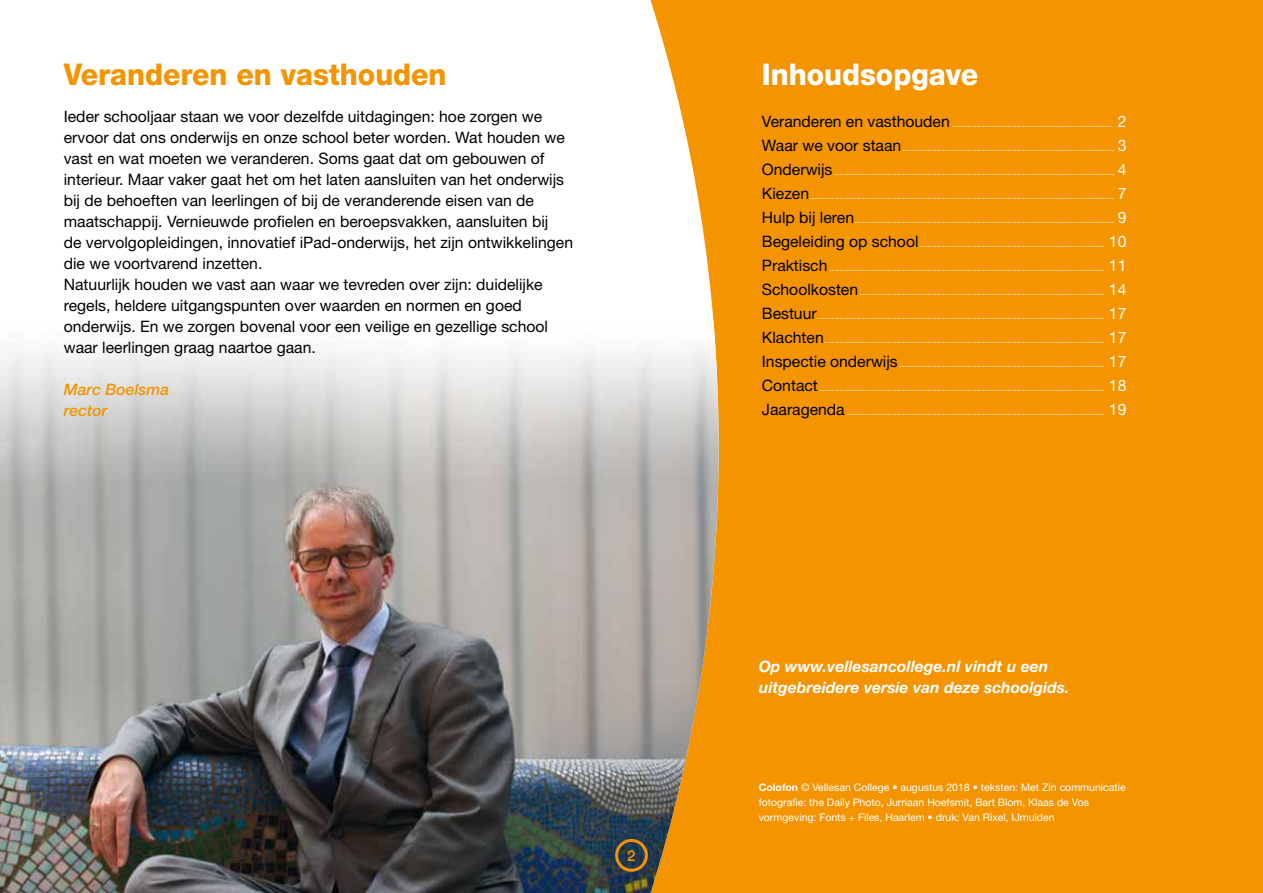
<style>
.page{position:relative;width:1263px;height:893px;background:#f39400}
.page>*{position:absolute;margin:0;border:0;box-sizing:border-box;transform-origin:0 0}
.t1{font:800 30px "Helvetica Neue LT Std";color:#f39400;scale:.95 1}
.t2{font:800 30px "Helvetica Neue LT Std";color:#fff;scale:.95 1}
.t3{font:15.75px/21px "Helvetica Neue LT Std";color:#000}
.t4{font:italic 700 15.75px/21px "Helvetica Neue LT Std";color:#fff}
.t5{font:italic 500 15.75px/21px "Helvetica Neue LT Std";color:#f39400}
.t6{font:500 15px "Helvetica Neue LT Std";color:#f39400}
.t7{font:10.5px/15px "Helvetica Neue LT Std";color:#fff}
.t8{font:9px "Helvetica Neue LT Std";color:#fff}
.s1{font-size:15.75px;color:#000}
.s2{font-size:15.75px}
.s3{font-weight:700}
</style>
<div class="page">
<div style="left:0;top:0;width:714px;height:321px;background:#fff"></div>
<img style="left:0;top:321px;width:719px;height:572px">
<div style="left:615px;top:839px;width:33px;height:33px;border:3px solid #f39400;border-radius:50%"></div>
<h1 class="t1" style="left:64px;top:57px;width:404px">Veranderen en vasthouden</h1>
<p class="t3" style="left:64px;top:105px;width:511px">Ieder schooljaar staan we voor dezelfde uitdagingen: hoe zorgen we ervoor dat ons onderwijs en onze school beter worden. Wat houden we vast en wat moeten we veranderen. Soms gaat dat om gebouwen of interieur. Maar vaker gaat het om het laten aansluiten van het onderwijs bij de behoeften van leerlingen of bij de veranderende eisen van de maatschappij. Vernieuwde profielen en beroepsvakken, aansluiten bij<br>de vervolgopleidingen, innovatief iPad-onderwijs, het zijn ontwikkelingen die we voortvarend inzetten.<br>Natuurlijk houden we vast aan waar we tevreden over zijn: duidelijke regels, heldere uitgangspunten over waarden en normen en goed onderwijs. En we zorgen bovenal voor een veilige en gezellige school waar leerlingen graag naartoe gaan.</p>
<h2 class="t5" style="left:64px;top:379px;width:107px">Marc Boelsma rector</h2>
<h3 class="t6" style="left:627px;top:846px;width:10px">2</h3>
<h1 class="t2" style="left:762px;top:57px;width:229px">Inhoudsopgave</h1>
<p class="t8" style="left:762px;top:119px;width:366px"><span class="s1">Veranderen en vasthouden</span> ................................................................ <span class="s2">2</span></p>
<p class="t8" style="left:762px;top:143px;width:366px"><span class="s1">Waar we voor staan</span>..................................................................................... <span class="s2">3</span></p>
<p class="t8" style="left:762px;top:167px;width:366px"><span class="s1">Onderwijs</span> ................................................................................................................ <span class="s2">4</span></p>
<p class="t8" style="left:762px;top:191px;width:366px"><span class="s1">Kiezen</span>.......................................................................................................................... <span class="s2">7</span></p>
<p class="t8" style="left:762px;top:215px;width:366px"><span class="s1">Hulp bij leren</span>........................................................................................................ <span class="s2">9</span></p>
<p class="t8" style="left:762px;top:239px;width:366px"><span class="s1">Begeleiding op school</span>.......................................................................... <span class="s2">10</span></p>
<p class="t8" style="left:762px;top:263px;width:366px"><span class="s1">Praktisch</span> .............................................................................................................. <span class="s2">11</span></p>
<p class="t8" style="left:762px;top:287px;width:366px"><span class="s1">Schoolkosten</span>.................................................................................................. <span class="s2">14</span></p>
<p class="t8" style="left:762px;top:311px;width:366px"><span class="s1">Bestuur</span>................................................................................................................... <span class="s2">17</span></p>
<p class="t8" style="left:762px;top:335px;width:366px"><span class="s1">Klachten</span>................................................................................................................ <span class="s2">17</span></p>
<p class="t8" style="left:762px;top:359px;width:366px"><span class="s1">Inspectie onderwijs</span> .................................................................................. <span class="s2">17</span></p>
<p class="t8" style="left:762px;top:383px;width:366px"><span class="s1">Contact</span> .................................................................................................................. <span class="s2">18</span></p>
<p class="t8" style="left:762px;top:407px;width:366px"><span class="s1">Jaaragenda</span> ....................................................................................................... <span class="s2">19</span></p>
<h2 class="t4" style="left:759px;top:656px;width:312px">Op www.vellesancollege.nl vindt u een uitgebreidere versie van deze schoolgids.</h2>
<p class="t7" style="left:759px;top:779px;width:369px"><span class="s3">Colofon</span> © Vellesan College • augustus 2018 • teksten: Met Zin communicatie fotografie: the Daily Photo, Jurriaan Hoefsmit, Bart Blom, Klaas de Vos vormgeving: Fonts + Files, Haarlem • druk: Van Rixel, IJmuiden</p>
</div>
